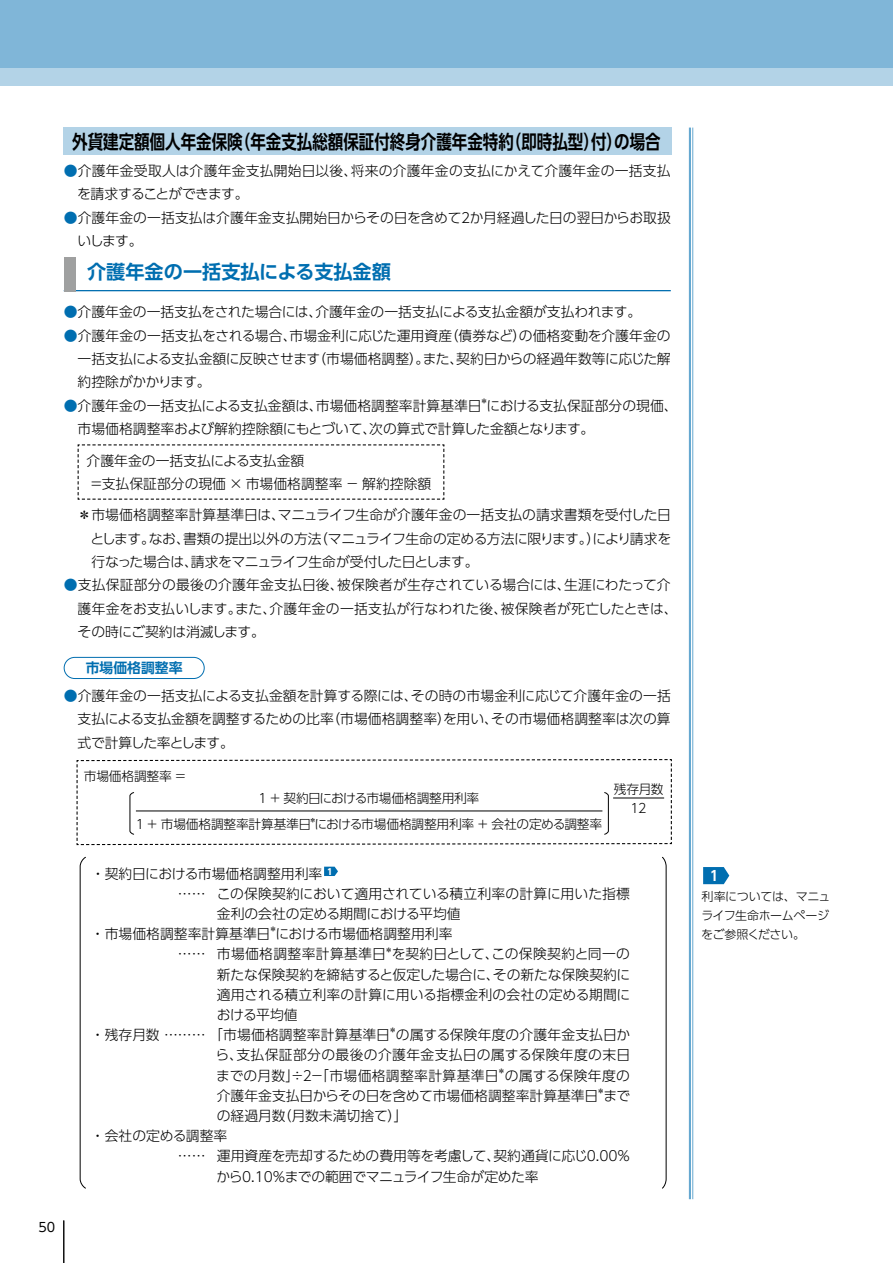
<style>
.page{position:relative;width:893px;height:1263px;background:#fff}
.page>*{position:absolute;margin:0;border:0;box-sizing:border-box;transform-origin:0 0}
.t1{font:700 19.2px "UD Shin Go Pr 6 De";color:#000;scale:.81 1}
.t2{font:700 19.2px "UD Shin Go Pr 6 De";color:#006eb0}
.t3{font:300 13.8px/23.4px "UD Shin Go Pr 6";color:#000}
.t4{font:300 13.8px/20.2px "UD Shin Go Pr 6";letter-spacing:.025em;color:#000}
.t5{font:300 13.8px "UD Shin Go Pr 6";letter-spacing:-.03em;color:#000}
.t6{font:700 13.8px "UD Shin Go Pr 6 De";color:#006eb0}
.t7{font:700 13.8px "UD Shin Go Pr 6 De";color:#fff}
.t8{font:300 12.75px/19.2px "UD Shin Go Pr 6";letter-spacing:-.02em;color:#000;text-align:center}
.t9{font:12.75px "UD Shin Go Pr 6";color:#000}
.t10{font:300 12px/19.2px "UD Shin Go Pr 6";letter-spacing:-.035em;color:#000;text-align:justify}
.t11{font:300 8.1px "UD Shin Go Pr 6";color:#000}
.t12{font:300 7.5px "UD Shin Go Pr 6";color:#000}
.s1{color:#006eb0}
</style>
<div class="page">
<div style="left:0;top:0;width:893px;height:85px;background:#80b6d8"></div>
<div style="left:0;top:68px;width:893px;height:17px;background:#b3d3e7"></div>
<hr style="left:692px;top:128px;width:1px;height:1071px;background:#66a8d0">
<hr style="left:689px;top:128px;width:2px;height:1071px;background:#66a8d0">
<div style="left:64px;top:128px;width:608px;height:27px;background:#b3d3e7"></div>
<hr style="left:64px;top:290px;width:607px;height:1px;background:#006eb0">
<div style="left:64px;top:257px;width:11px;height:34px;background:#9fa0a0"></div>
<svg style="left:77px;top:444px;width:368px;height:56px"></svg>
<div style="left:64px;top:657px;width:141px;height:22px;border:1px solid #006eb0;border-radius:11px"></div>
<svg style="left:77px;top:759px;width:595px;height:87px"></svg>
<svg style="left:324px;top:867px;width:14px;height:9px"></svg>
<svg style="left:79px;top:856px;width:7px;height:333px"></svg>
<svg style="left:703px;top:867px;width:26px;height:17px"></svg>
<svg style="left:662px;top:856px;width:5px;height:333px"></svg>
<hr style="left:63px;top:1220px;width:1px;height:43px;background:#000">
<h1 class="t1" style="left:72px;top:126px;width:728px">外貨建定額個人年金保険（年金支払総額保証付終身介護年金特約（即時払型）付）の場合</h1>
<p class="t3" style="left:77px;top:158px;width:595px;text-indent:-13px"><span class="s1">●</span>介護年金受取人は介護年金支払開始日以後、将来の介護年金の支払にかえて介護年金の一括支払を請求することができます。</p>
<p class="t3" style="left:78px;top:205px;width:595px;text-indent:-14px"><span class="s1">●</span>介護年金の一括支払は介護年金支払開始日からその日を含めて２か月経過した日の翌日からお取扱いします。</p>
<h1 class="t2" style="left:87px;top:256px;width:305px">介護年金の一括支払による支払金額</h1>
<p class="t3" style="left:64px;top:300px;width:579px"><span class="s1">●</span>介護年金の一括支払をされた場合には、介護年金の一括支払による支払金額が支払われます。</p>
<p class="t3" style="left:78px;top:323px;width:595px;text-align:justify;text-indent:-14px"><span class="s1">●</span>介護年金の一括支払をされる場合、市場金利に応じた運用資産（債券など）の価格変動を介護年金の一括支払による支払金額に反映させます（市場価格調整）。また、契約日からの経過年数等に応じた解約控除がかかります。</p>
<p class="t3" style="left:64px;top:393px;width:615px"><span class="s1">●</span>介護年金の一括支払による支払金額は、市場価格調整率計算基準日における支払保証部分の現価、</p>
<p class="t11" style="left:480px;top:394px;width:10px">＊</p>
<p class="t3" style="left:78px;top:417px;width:518px">市場価格調整率および解約控除額にもとづいて、次の算式で計算した金額となります。</p>
<p class="t3" style="left:87px;top:448px;width:346px">介護年金の一括支払による支払金額<br>＝支払保証部分の現価 × 市場価格調整率－解約控除額</p>
<p class="t3" style="left:91px;top:503px;width:582px;text-align:justify;text-indent:-13px">＊市場価格調整率計算基準日は、マニュライフ生命が介護年金の一括支払の請求書類を受付した日とします。なお、書類の提出以外の方法（マニュライフ生命の定める方法に限ります。）により請求を行なった場合は、請求をマニュライフ生命が受付した日とします。</p>
<p class="t3" style="left:78px;top:573px;width:602px;text-indent:-14px"><span class="s1">●</span>支払保証部分の最後の介護年金支払日後、被保険者が生存されている場合には、生涯にわたって介護年金をお支払いします。また、介護年金の一括支払が行なわれた後、被保険者が死亡したときは、その時にご契約は消滅します。</p>
<p class="t6" style="left:86px;top:657px;width:98px">市場価格調整率</p>
<p class="t3" style="left:78px;top:684px;width:595px;text-align:justify;text-indent:-14px"><span class="s1">●</span>介護年金の一括支払による支払金額を計算する際には、その時の市場金利に応じて介護年金の一括支払による支払金額を調整するための比率（市場価格調整率）を用い、その市場価格調整率は次の算式で計算した率とします。</p>
<p class="t8" style="left:84px;top:766px;width:104px">市場価格調整率＝</p>
<p class="t8" style="left:614px;top:779px;width:51px">残存月数<br>12</p>
<p class="t8" style="left:136px;top:785px;width:468px;line-height:26.1px">1＋契約日における市場価格調整⽤利率<br>1＋市場価格調整率計算基準日における市場価格調整⽤利率＋会社の定める調整率</p>
<p class="t12" style="left:309px;top:814px;width:9px">＊</p>
<p class="t3" style="left:91px;top:861px;width:243px">・契約日における市場価格調整用利率 <sup>1</sup></p>
<p class="t3" style="left:178px;top:881px;width:453px">…… この保険契約において適用されている積立利率の計算に用いた指標</p>
<p class="t3" style="left:217px;top:901px;width:245px">金利の会社の定める期間における平均値</p>
<p class="t3" style="left:91px;top:922px;width:363px">・市場価格調整率計算基準日における市場価格調整用利率</p>
<p class="t11" style="left:269px;top:923px;width:10px">＊</p>
<p class="t4" style="left:178px;top:943px;width:454px">…… 市場価格調整率計算基準日を契約日として、この保険契約と同一の</p>
<p class="t11" style="left:385px;top:943px;width:10px">＊</p>
<p class="t3" style="left:217px;top:962px;width:415px">新たな保険契約を締結すると仮定した場合に、その新たな保険契約に</p>
<p class="t3" style="left:217px;top:982px;width:415px">適用される積立利率の計算に用いる指標金利の会社の定める期間に</p>
<p class="t3" style="left:217px;top:1002px;width:83px">おける平均値</p>
<p class="t3" style="left:91px;top:1023px;width:541px">・残存月数 ……… 「市場価格調整率計算基準日の属する保険年度の介護年金支払日か</p>
<p class="t11" style="left:389px;top:1024px;width:10px">＊</p>
<p class="t4" style="left:216px;top:1044px;width:416px">ら、支払保証部分の最後の介護年金支払日の属する保険年度の末日までの月数」÷２－「市場価格調整率計算基準日の属する保険年度の</p>
<p class="t11" style="left:498px;top:1064px;width:10px">＊</p>
<p class="t3" style="left:217px;top:1083px;width:415px">介護年金支払日からその日を含めて市場価格調整率計算基準日まで</p>
<p class="t11" style="left:597px;top:1084px;width:10px">＊</p>
<p class="t3" style="left:217px;top:1103px;width:192px">の経過月数（月数未満切捨て）」</p>
<p class="t3" style="left:91px;top:1124px;width:138px">・会社の定める調整率</p>
<p class="t3" style="left:178px;top:1144px;width:454px">…… 運用資産を売却するための費用等を考慮して、契約通貨に応じ0.00％</p>
<p class="t5" style="left:217px;top:1165px;width:323px">から0.10％までの範囲でマニュライフ生命が定めた率</p>
<p class="t9" style="left:38px;top:1216px;width:18px">50</p>
<p class="t7" style="left:710px;top:865px;width:11px">1</p>
<p class="t10" style="left:701px;top:886px;width:131px">利率については、マニュライフ生命ホームページをご参照ください。</p>
</div>
